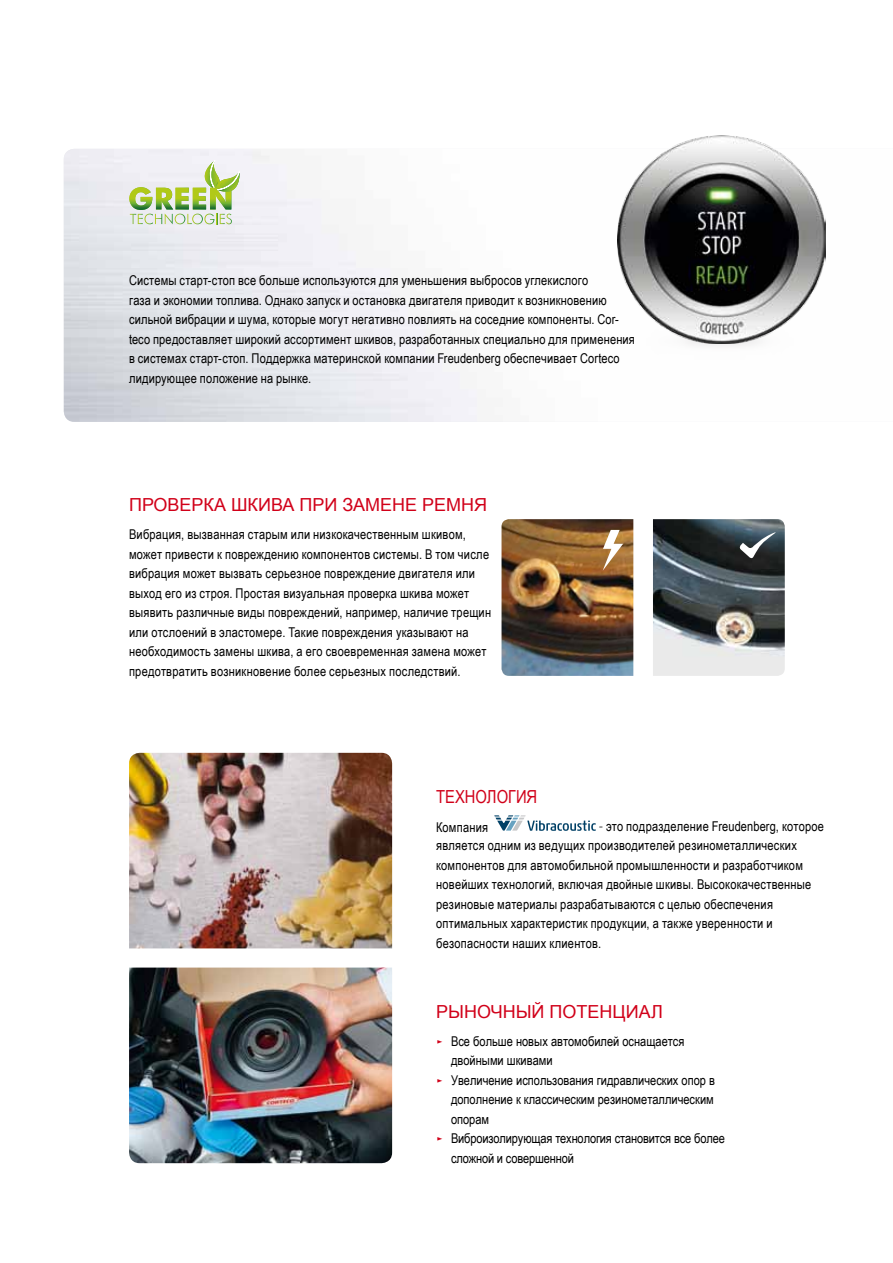
<style>
.page{position:relative;width:893px;height:1263px;background:#fff}
.page>*{position:absolute;margin:0;border:0;box-sizing:border-box;transform-origin:0 0}
.t1{font:18px "Arial";color:#d10019}
.t2{font:18px "Arial Narrow";color:#d10019}
.t3{font:13.5px/19.5px "Arial Narrow";letter-spacing:.015em;color:#000}
.t4{font:13.5px "Arial Narrow";letter-spacing:-.01em;color:#000}
.s1{font-family:"The Sans C5";font-weight:300}
.s2{font-family:"The Sans C5";font-weight:300;color:#d10019}
</style>
<div class="page">
<img style="left:64px;top:149px;width:762px;height:273px">
<img style="left:129px;top:967px;width:263px;height:196px">
<img style="left:129px;top:753px;width:263px;height:195px">
<svg style="left:494px;top:815px;width:102px;height:16px"></svg>
<img style="left:616px;top:311px;width:210px;height:57px">
<img style="left:653px;top:519px;width:132px;height:157px">
<svg style="left:739px;top:531px;width:38px;height:28px"></svg>
<img style="left:501px;top:519px;width:132px;height:157px">
<svg style="left:129px;top:160px;width:113px;height:64px"></svg>
<img style="left:618px;top:135px;width:207px;height:208px">
<p class="t3" style="left:129px;top:270px;width:507px">Системы старт-стоп все больше используются для уменьшения выбросов углекислого<br>газа и экономии топлива. Однако запуск и остановка двигателя приводит к возникновению сильной вибрации и шума, которые могут негативно повлиять на соседние компоненты. Cor&shy;teco предоставляет широкий ассортимент шкивов, разработанных специально для применения в системах старт-стоп. Поддержка материнской компании Freudenberg обеспечивает Corteco лидирующее положение на рынке.</p>
<h1 class="t1" style="left:129px;top:493px;width:360px">ПРОВЕРКА ШКИВА ПРИ ЗАМЕНЕ РЕМНЯ</h1>
<p class="t3" style="left:129px;top:524px;width:364px">Вибрация, вызванная старым или низкокачественным шкивом, может привести к повреждению компонентов системы. В том числе вибрация может вызвать серьезное повреждение двигателя или выход его из строя. Простая визуальная проверка шкива может выявить различные виды повреждений, например, наличие трещин или отслоений в эластомере. Такие повреждения указывают на необходимость замены шкива, а его своевременная замена может предотвратить возникновение более серьезных последствий.</p>
<h1 class="t2" style="left:436px;top:783px;width:103px">ТЕХНОЛОГИЯ</h1>
<p class="t3" style="left:436px;top:817px;width:53px">Компания</p>
<p class="t3" style="left:436px;top:816px;width:389px;text-indent:163px"><span class="s1">-</span> это подразделение Freudenberg, которое является одним из ведущих производителей резинометаллических компонентов для автомобильной промышленности и разработчиком новейших технологий, включая двойные шкивы. Высококачественные резиновые материалы разрабатываются с целью обеспечения оптимальных характеристик продукции, а также уверенности и безопасности наших клиентов.</p>
<h1 class="t1" style="left:436px;top:999px;width:228px">РЫНОЧНЫЙ ПОТЕНЦИАЛ</h1>
<p class="t3" style="left:436px;top:1030px;width:250px"><span class="s2">►</span> Все больше новых автомобилей оснащается</p>
<p class="t3" style="left:451px;top:1050px;width:103px">двойными шкивами</p>
<p class="t3" style="left:436px;top:1069px;width:280px"><span class="s2">►</span> Увеличение использования гидравлических опор в</p>
<p class="t3" style="left:451px;top:1089px;width:264px">дополнение к классическим резинометаллическим</p>
<p class="t3" style="left:451px;top:1108px;width:40px">опорам</p>
<p class="t4" style="left:436px;top:1128px;width:290px"><span class="s2">►</span> Виброизолирующая технология становится все более</p>
<p class="t4" style="left:451px;top:1148px;width:125px">сложной и совершенной</p>
</div>
